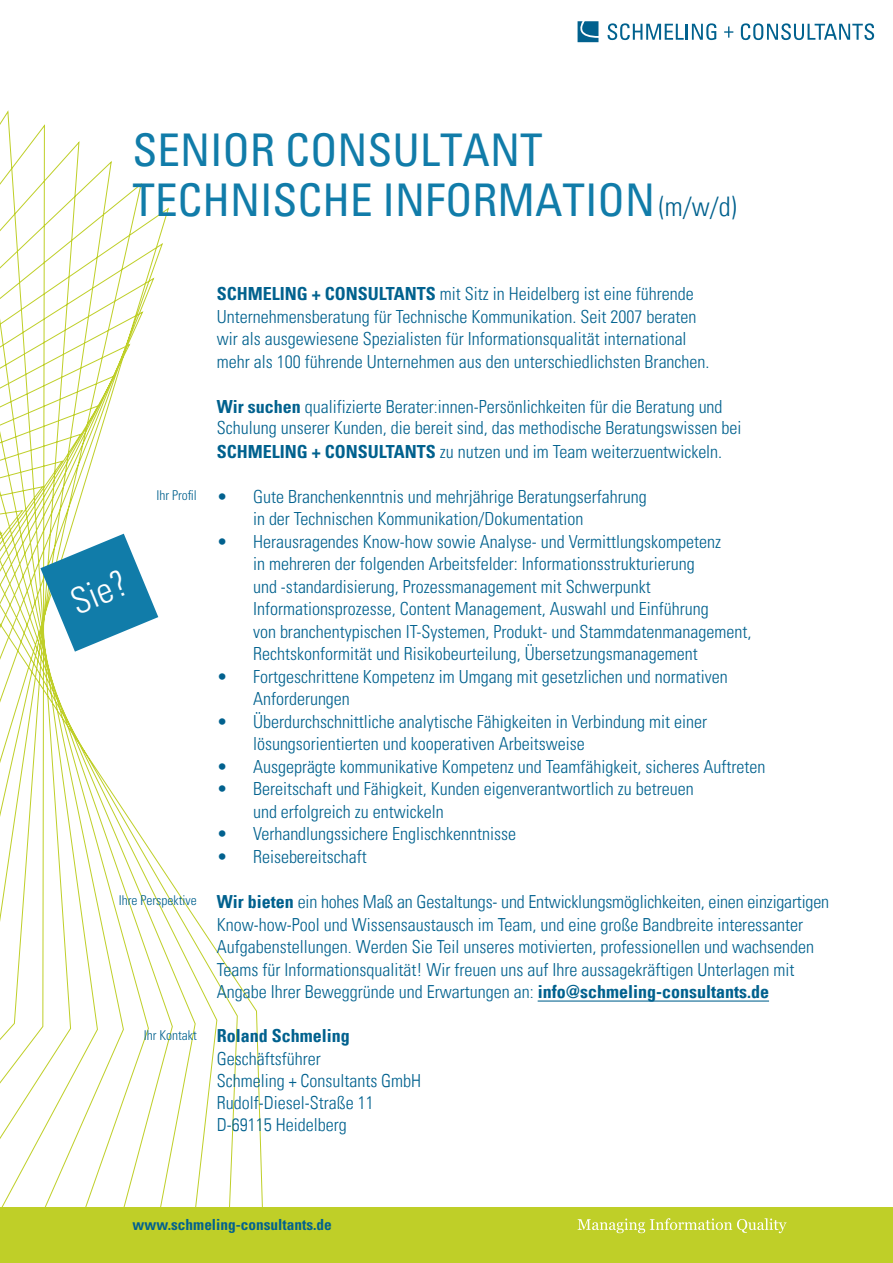
<style>
.page{position:relative;width:893px;height:1263px;background:#fff}
.page>*{position:absolute;margin:0;border:0;box-sizing:border-box;transform-origin:0 0}
.t1{font:condensed 45px/50.8px "Univers";color:#117ca9}
.t2{font:300 condensed 36px "Univers";color:#fff}
.t3{font:300 condensed 18px/21.6px "Univers";color:#01618e}
.t4{font:300 condensed 18px/22.5px "Univers LT";color:#01618e}
.t5{font:700 condensed 15.3px "Univers";color:#01618e}
.t6{font:300 condensed 13.5px "Univers";color:#01618e}
.s1{font-family:"Univers LT";font-weight:300;font-size:27px;color:#01618e}
.s2{font-weight:700}
.s3{font-family:"Univers LT"}
</style>
<div class="page">
<div style="left:0;top:1208px;width:893px;height:55px;background:#bfcf28"></div>
<svg style="left:0;top:110px;width:282px;height:1098px"></svg>
<svg style="left:578px;top:1218px;width:209px;height:15px"></svg>
<svg style="left:40px;top:534px;width:118px;height:118px"></svg>
<svg style="left:608px;top:23px;width:108px;height:17px"></svg>
<svg style="left:724px;top:26px;width:9px;height:12px"></svg>
<svg style="left:741px;top:23px;width:133px;height:17px"></svg>
<svg style="left:578px;top:21px;width:20px;height:21px"></svg>
<hr style="left:538px;top:1000px;width:231px;height:1px;background:#01618e">
<p class="t1" style="left:133px;top:124px;width:606px">SENIOR CONSULTANT<br>TECHNISCHE INFORMATION<span class="s1">(m/w/d)</span></p>
<p class="t2" style="left:64px;top:583px;width:59px;rotate:-23deg">Sie?</p>
<p class="t6" style="left:156px;top:487px;width:42px">Ihr Profil</p>
<p class="t6" style="left:119px;top:892px;width:79px">Ihre Perspektive</p>
<p class="t6" style="left:144px;top:1027px;width:55px">Ihr Kontakt</p>
<p class="t3" style="left:217px;top:283px;width:478px"><span class="s2">SCHMELING + CONSULTANTS</span> mit Sitz in Heidelberg ist eine führende</p>
<p class="t3" style="left:217px;top:306px;width:481px">Unternehmensberatung für Technische Kommunikation. Seit 2007 beraten</p>
<p class="t3" style="left:217px;top:328px;width:471px">wir als ausgewiesene Spezialisten für Informationsqualität international</p>
<p class="t3" style="left:217px;top:351px;width:494px">mehr als 100 führende Unternehmen aus den unterschiedlichsten Branchen.</p>
<p class="t3" style="left:217px;top:396px;width:526px"><span class="s2">Wir suchen</span> qualifizierte <span class="s3">Berater:innen</span>-Persönlichkeiten für die Beratung und<br>Schulung unserer Kunden, die bereit sind, das methodische Beratungswissen bei</p>
<p class="t3" style="left:217px;top:441px;width:507px"><span class="s2">SCHMELING + CONSULTANTS</span> zu nutzen und im Team weiterzuentwickeln.</p>
<p class="t3" style="left:217px;top:486px;width:431px">• Gute Branchenkenntnis und mehrjährige Beratungserfahrung</p>
<p class="t3" style="left:253px;top:508px;width:332px">in der Technischen Kommunikation/Dokumentation</p>
<p class="t3" style="left:217px;top:531px;width:506px">• Herausragendes Know-how sowie Analyse- und Vermittlungskompetenz</p>
<p class="t3" style="left:253px;top:553px;width:443px">in mehreren der folgenden Arbeitsfelder: Informationsstrukturierung</p>
<p class="t3" style="left:253px;top:576px;width:399px">und -standardisierung, Prozessmanagement mit Schwerpunkt</p>
<p class="t3" style="left:253px;top:598px;width:457px">Informationsprozesse, Content Management, Auswahl und Einführung</p>
<p class="t3" style="left:253px;top:621px;width:500px">von branchentypischen IT-Systemen, Produkt- und Stammdatenmanagement,</p>
<p class="t3" style="left:253px;top:643px;width:446px">Rechtskonformität und Risikobeurteilung, Übersetzungsmanagement</p>
<p class="t3" style="left:217px;top:666px;width:512px">• Fortgeschrittene Kompetenz im Umgang mit gesetzlichen und normativen</p>
<p class="t3" style="left:253px;top:688px;width:98px">Anforderungen</p>
<p class="t3" style="left:217px;top:711px;width:492px">• Überdurchschnittliche analytische Fähigkeiten in Verbindung mit einer</p>
<p class="t3" style="left:253px;top:733px;width:333px">lösungsorientierten und kooperativen Arbeitsweise</p>
<p class="t3" style="left:217px;top:756px;width:550px">• Ausgeprägte kommunikative Kompetenz und Teamfähigkeit, sicheres Auftreten</p>
<p class="t3" style="left:217px;top:778px;width:478px">• Bereitschaft und Fähigkeit, Kunden eigenverantwortlich zu betreuen</p>
<p class="t3" style="left:253px;top:801px;width:192px">und erfolgreich zu entwickeln</p>
<p class="t3" style="left:217px;top:823px;width:301px">• Verhandlungssichere Englischkenntnisse</p>
<p class="t3" style="left:217px;top:846px;width:152px">• Reisebereitschaft</p>
<p class="t4" style="left:217px;top:890px;width:614px"><span class="s2">Wir bieten</span> ein hohes Maß an Gestaltungs- und Entwicklungsmöglichkeiten, einen einzigartigen Know-how-Pool und Wissensaustausch im Team, und eine große Bandbreite interessanter Aufgabenstellungen. Werden Sie Teil unseres motivierten, professionellen und wachsenden Teams für Informationsqualität! Wir freuen uns auf Ihre aussagekräftigen Unterlagen mit Angabe Ihrer Beweggründe und Erwartungen an: <span class="s2">info@schmeling-consultants.de</span></p>
<p class="t4" style="left:217px;top:1025px;width:206px;line-height:22px"><span class="s2">Roland Schmeling<br></span>Geschäftsführer<br>Schmeling + Consultants GmbH<br>Rudolf-Diesel-Straße 11<br>D-69115 Heidelberg</p>
<p class="t5" style="left:133px;top:1215px;width:201px">www.schmeling-consultants.de</p>
</div>
